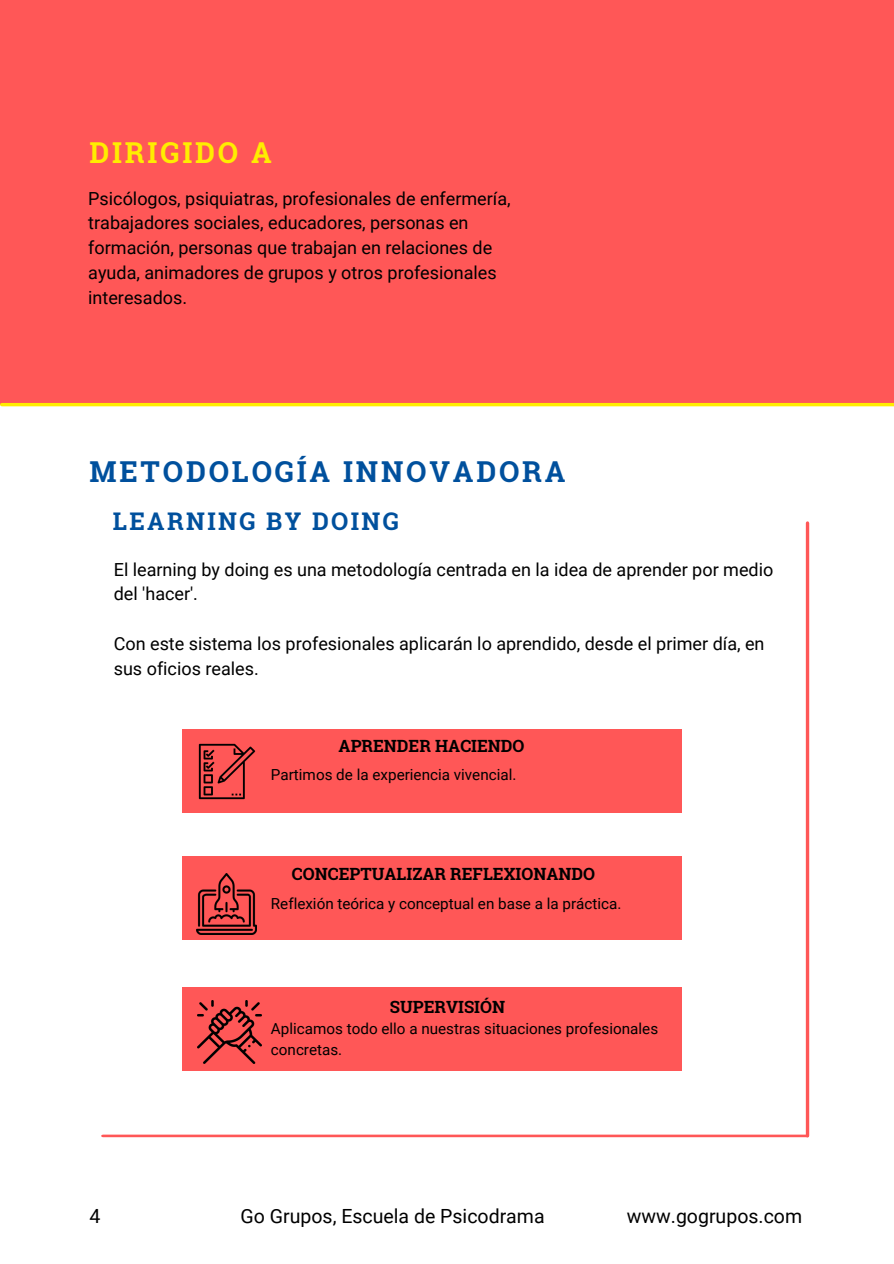
<style>
.page{position:relative;width:894px;height:1264px;background:#fff}
.page>*{position:absolute;margin:0;border:0;box-sizing:border-box;transform-origin:0 0}
.t1{font:700 28.8px "Roboto Slab";letter-spacing:.1em;color:#00509d}
.t2{font:700 28.8px "Roboto Slab";letter-spacing:.1em;color:#ffed00}
.t3{font:700 24.3px "Roboto Slab";letter-spacing:.1em;color:#00509d}
.t4{font:19.5px "Roboto";color:#000}
.t5{font:18px/24.8px "Roboto";color:#000}
.t6{font:700 16.8px "Roboto Slab";color:#000}
.t7{font:15.15px/21px "Roboto";color:#000}
</style>
<div class="page">
<div style="left:0;top:0;width:893px;height:404px;background:#ff5757"></div>
<hr style="left:2px;top:403px;width:891px;height:3px;background:#ffed00">
<hr style="left:103px;top:1134px;width:704px;height:3px;background:#ff5757">
<svg style="left:805px;top:523px;width:4px;height:612px;background:#ff7a7a"></svg>
<div style="left:182px;top:987px;width:499px;height:83px;background:#ff5757"></div>
<div style="left:182px;top:856px;width:499px;height:83px;background:#ff5757"></div>
<div style="left:182px;top:729px;width:499px;height:84px;background:#ff5757"></div>
<img style="left:198px;top:743px;width:58px;height:57px">
<img style="left:198px;top:1000px;width:63px;height:63px">
<img style="left:196px;top:873px;width:61px;height:61px">
<p class="t2" style="left:89px;top:133px;width:184px">DIRIGIDO A</p>
<p class="t5" style="left:88px;top:186px;width:424px">Psicólogos, psiquiatras, profesionales de enfermería, trabajadores sociales, educadores, personas en formación, personas que trabajan en relaciones de ayuda, animadores de grupos y otros profesionales interesados.</p>
<p class="t1" style="left:89px;top:451px;width:477px">METODOLOGÍA INNOVADORA</p>
<p class="t3" style="left:113px;top:505px;width:287px">LEARNING BY DOING</p>
<p class="t5" style="left:114px;top:557px;width:661px">El learning by doing es una metodología centrada en la idea de aprender por medio del 'hacer'.</p>
<p class="t5" style="left:114px;top:631px;width:652px">Con este sistema los profesionales aplicarán lo aprendido, desde el primer día, en sus oficios reales.</p>
<p class="t6" style="left:338px;top:734px;width:187px">APRENDER HACIENDO</p>
<p class="t7" style="left:271px;top:764px;width:247px">Partimos de la experiencia vivencial.</p>
<p class="t6" style="left:292px;top:862px;width:304px">CONCEPTUALIZAR REFLEXIONANDO</p>
<p class="t7" style="left:271px;top:893px;width:352px">Reflexión teórica y conceptual en base a la práctica.</p>
<p class="t6" style="left:390px;top:995px;width:117px">SUPERVISIÓN</p>
<p class="t7" style="left:271px;top:1018px;width:388px">Aplicamos todo ello a nuestras situaciones profesionales concretas.</p>
<p class="t4" style="left:89px;top:1205px;width:12px">4</p>
<p class="t4" style="left:240px;top:1205px;width:305px">Go Grupos, Escuela de Psicodrama</p>
<p class="t4" style="left:626px;top:1205px;width:177px">www.gogrupos.com</p>
</div>
